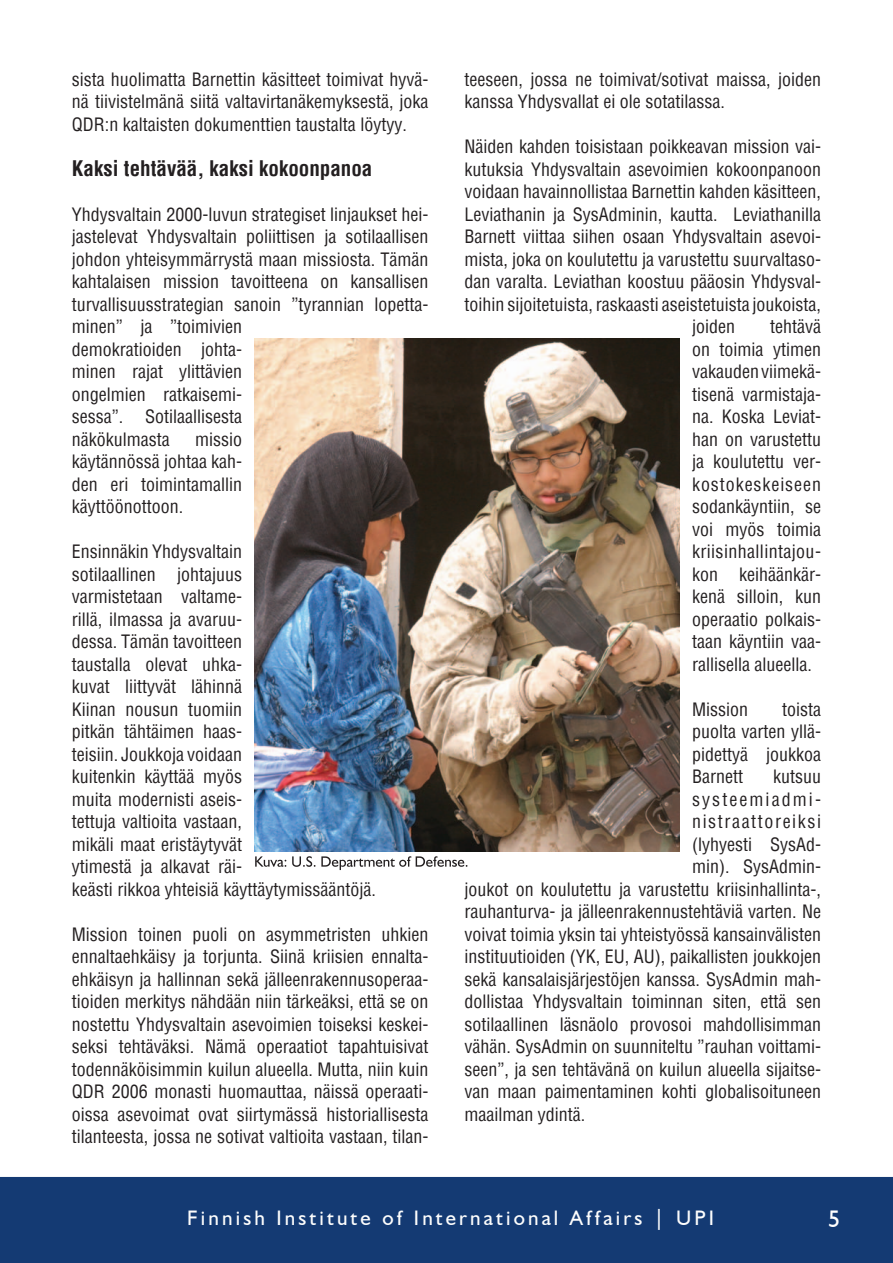
<style>
.page{position:relative;width:893px;height:1263px;background:#fff}
.page>*{position:absolute;margin:0;border:0;box-sizing:border-box;transform-origin:0 0}
.t1{font:24px "Humanist 521 BT";color:#fff}
.t2{font:21px "Humanist 521 BT";letter-spacing:.15em;color:#fdfdfd}
.t3{font:700 condensed 21px "Helvetica";color:#231f20}
.t4{font:condensed 18px/22.5px "Helvetica";color:#231f20;text-align:justify}
.t5{font:condensed 18px "Helvetica";letter-spacing:.09em;color:#231f20}
.t6{font:condensed 18px "Helvetica";letter-spacing:.115em;color:#231f20}
</style>
<div class="page">
<div style="left:0;top:1177px;width:893px;height:86px;background:#143a73"></div>
<img style="left:255px;top:338px;width:424px;height:513px">
<svg style="left:255px;top:856px;width:212px;height:14px"></svg>
<p class="t4" style="left:72px;top:68px;width:358px">sista huolimatta Barnettin käsitteet toimivat hyvä&shy;nä tiivistelmänä siitä valtavirtanäkemyksestä, joka QDR:n kaltaisten dokumenttien taustalta löytyy.</p>
<p class="t3" style="left:72px;top:155px;width:302px">Kaksi tehtävää, kaksi kokoonpanoa</p>
<p class="t4" style="left:72px;top:203px;width:358px;text-align:left">Yhdysvaltain 2000-luvun strategiset linjaukset hei&shy;jastelevat Yhdysvaltain poliittisen ja sotilaallisen johdon yhteisymmärrystä maan missiosta. Tämän kahtalaisen mission tavoitteena on kansallisen turvallisuusstrategian sanoin ”tyrannian lopetta&shy;minen” ja ”toimivien<br>demokratioiden johta-<br>minen rajat ylittävien<br>ongelmien ratkaisemi-<br>sessa”. Sotilaallisesta<br>näkökulmasta</p>
<p class="t4" style="left:72px;top:428px;width:172px;text-indent:123px">missio käytännössä johtaa kah&shy;den eri toimintamallin käyttöönottoon.</p>
<p class="t4" style="left:72px;top:540px;width:305px;text-align:left">Ensinnäkin Yhdysvaltain<br>sotilaallinen johtajuus<br>varmistetaan valtame-<br>rillä, ilmassa ja avaruu-<br>dessa. Tämän tavoitteen<br>taustalla olevat uhka-<br>kuvat liittyvät lähinnä<br>Kiinan nousun tuomiin<br>pitkän tähtäimen haas-<br>teisiin. Joukkoja voidaan<br>kuitenkin käyttää myös<br>muita modernisti aseis-<br>tettuja valtioita vastaan,<br>mikäli maat eristäytyvät<br>ytimestä ja alkavat räi-<br>keästi rikkoa yhteisiä käyttäytymissääntöjä.</p>
<p class="t4" style="left:72px;top:923px;width:358px">Mission toinen puoli on asymmetristen uhkien ennaltaehkäisy ja torjunta. Siinä kriisien ennalta&shy;ehkäisyn ja hallinnan sekä jälleenrakennusoperaa&shy;tioiden merkitys nähdään niin tärkeäksi, että se on nostettu Yhdysvaltain asevoimien toiseksi keskei&shy;seksi tehtäväksi. Nämä operaatiot tapahtuisivat todennäköisimmin kuilun alueella. Mutta, niin kuin QDR 2006 monasti huomauttaa, näissä operaati&shy;oissa asevoimat ovat siirtymässä historiallisesta tilanteesta, jossa ne sotivat valtioita vastaan, tilan-</p>
<p class="t4" style="left:464px;top:68px;width:358px">teeseen, jossa ne toimivat/sotivat maissa, joiden kanssa Yhdysvallat ei ole sotatilassa.</p>
<p class="t4" style="left:464px;top:135px;width:358px">Näiden kahden toisistaan poikkeavan mission vai-</p>
<p class="t4" style="left:464px;top:158px;width:358px">kutuksia Yhdysvaltain asevoimien kokoonpanoon</p>
<p class="t4" style="left:464px;top:180px;width:358px">voidaan havainnollistaa Barnettin kahden käsitteen,</p>
<p class="t4" style="left:464px;top:203px;width:358px">Leviathanin ja SysAdminin, kautta. Leviathanilla</p>
<p class="t4" style="left:464px;top:225px;width:358px">Barnett viittaa siihen osaan Yhdysvaltain asevoi-</p>
<p class="t4" style="left:464px;top:248px;width:358px">mista, joka on koulutettu ja varustettu suurvaltaso-</p>
<p class="t4" style="left:464px;top:270px;width:358px">dan varalta. Leviathan koostuu pääosin Yhdysval-</p>
<p class="t4" style="left:464px;top:293px;width:358px">toihin sijoitetuista, raskaasti aseistetuista joukoista,</p>
<p class="t4" style="left:692px;top:315px;width:44px">joiden</p>
<p class="t4" style="left:692px;top:315px;width:130px;text-indent:78px">tehtävä on toimia ytimen vakauden viimekä&shy;tisenä varmistaja&shy;na. Koska Leviat&shy;han on varustettu ja koulutettu ver&shy;kostokeskeiseen sodankäyntiin, se voi myös toimia kriisinhallintajou&shy;kon keihäänkär&shy;kenä silloin, kun operaatio polkais&shy;taan käyntiin vaa&shy;rallisella alueella.</p>
<p class="t4" style="left:692px;top:698px;width:57px">Mission</p>
<p class="t4" style="left:692px;top:698px;width:130px;text-indent:90px">toista puolta varten yllä&shy;pidettyä joukkoa Barnett</p>
<p class="t4" style="left:773px;top:765px;width:49px">kutsuu</p>
<p class="t6" style="left:692px;top:788px;width:130px">systeemiadmi-</p>
<p class="t5" style="left:692px;top:810px;width:130px">nistraattoreiksi</p>
<p class="t4" style="left:692px;top:833px;width:130px">(lyhyesti SysAd-</p>
<p class="t4" style="left:692px;top:855px;width:130px">min). SysAdmin-</p>
<p class="t4" style="left:464px;top:878px;width:358px">joukot on koulutettu ja varustettu kriisinhallinta-,</p>
<p class="t4" style="left:464px;top:900px;width:358px">rauhanturva- ja jälleenrakennustehtäviä varten. Ne</p>
<p class="t4" style="left:464px;top:923px;width:358px">voivat toimia yksin tai yhteistyössä kansainvälisten</p>
<p class="t4" style="left:464px;top:945px;width:358px">instituutioiden (YK, EU, AU), paikallisten joukkojen</p>
<p class="t4" style="left:464px;top:968px;width:358px">sekä kansalaisjärjestöjen kanssa. SysAdmin mah-</p>
<p class="t4" style="left:464px;top:990px;width:358px">dollistaa Yhdysvaltain toiminnan siten, että sen</p>
<p class="t4" style="left:464px;top:1013px;width:358px">sotilaallinen läsnäolo provosoi mahdollisimman</p>
<p class="t4" style="left:464px;top:1035px;width:358px">vähän. SysAdmin on suunniteltu ”rauhan voittami-</p>
<p class="t4" style="left:464px;top:1058px;width:358px">seen”, ja sen tehtävänä on kuilun alueella sijaitse-</p>
<p class="t4" style="left:464px;top:1080px;width:358px">van maan paimentaminen kohti globalisoituneen</p>
<p class="t4" style="left:464px;top:1103px;width:122px">maailman ydintä.</p>
<p class="t2" style="left:187px;top:1205px;width:528px">Finnish Institute of International Affairs | UPI</p>
<h1 class="t1" style="left:828px;top:1204px;width:14px">5</h1>
</div>
